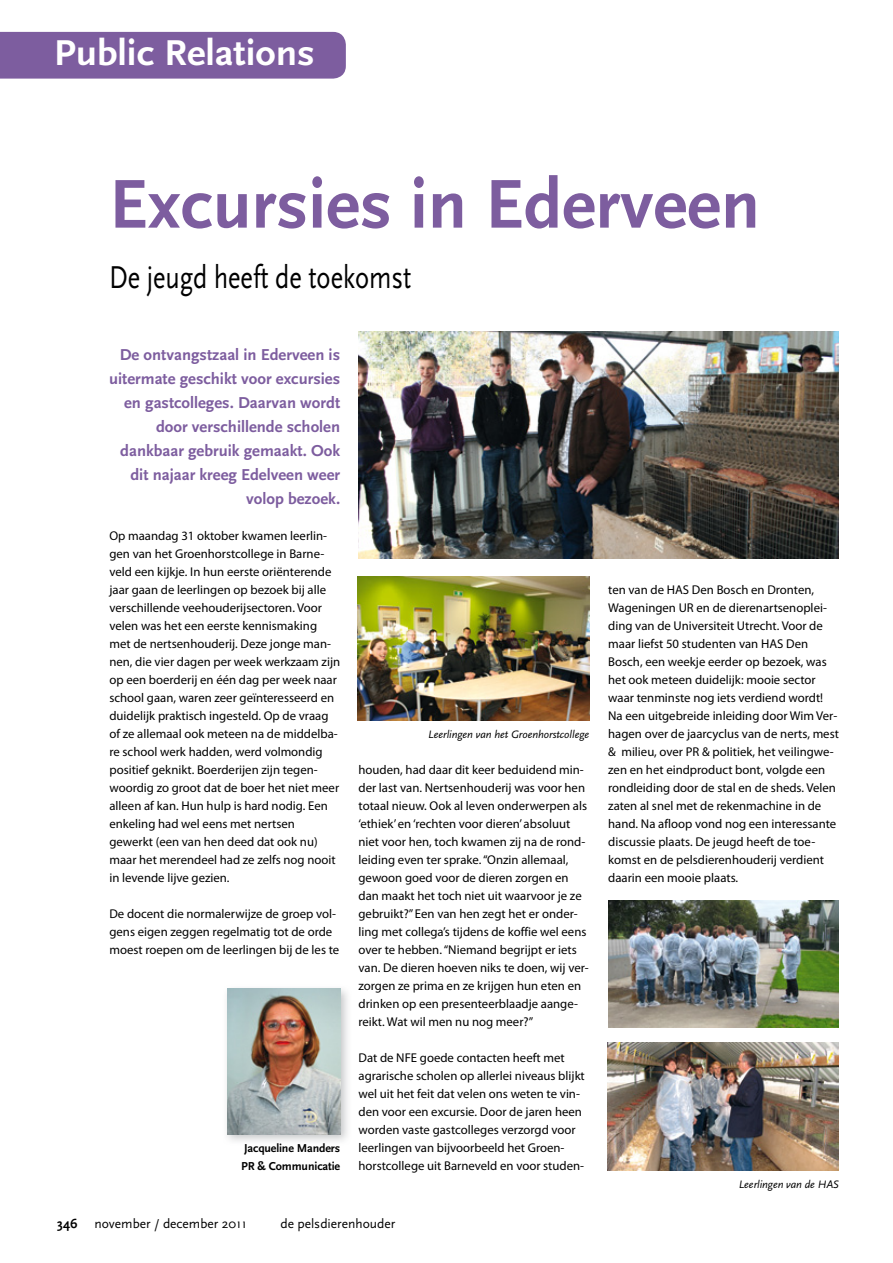
<style>
.page{position:relative;width:893px;height:1263px;background:#fff}
.page>*{position:absolute;margin:0;border:0;box-sizing:border-box;transform-origin:0 0}
.t1{font:700 72px "Scala Sans";color:#7d5d9f}
.t2{font:700 37.5px "Scala Sans";color:#fff;scale:1.05 1}
.t3{font:33px "Scala Sans";color:#000;scale:.8 1}
.t4{font:700 16.5px/24px "Scala Sans";color:#7d5d9f;text-align:right}
.t5{font:13.5px "Scala Sans";color:#000}
.t6{font:700 13.5px "Scala Sans";color:#000}
.t7{font:12.75px/18px "Myriad Pro";color:#000}
.t8{font:700 12px/18px "Scala Sans";letter-spacing:-.01em;color:#000}
.t9{font:11.25px "Scala Sans Ita";letter-spacing:-.005em;color:#000}
</style>
<div class="page">
<div style="left:0;top:32px;width:346px;height:47px;background:#7d5d9f"></div>
<img style="left:226px;top:988px;width:122px;height:153px">
<img style="left:227px;top:989px;width:113px;height:145px">
<img style="left:358px;top:332px;width:481px;height:226px">
<img style="left:358px;top:576px;width:231px;height:144px">
<img style="left:608px;top:1043px;width:231px;height:127px">
<img style="left:608px;top:900px;width:231px;height:127px">
<h2 class="t2" style="left:54px;top:33px;width:250px">Public Relations</h2>
<h1 class="t1" style="left:109px;top:165px;width:653px">Excursies in Ederveen</h1>
<h3 class="t3" style="left:109px;top:259px;width:380px">De jeugd heeft de toekomst</h3>
<p class="t4" style="left:109px;top:343px;width:233px">De ontvangstzaal in Ederveen is uitermate geschikt voor excursies en gastcolleges. Daarvan wordt door verschillende scholen dankbaar gebruik gemaakt. Ook dit najaar kreeg Edelveen weer volop bezoek.</p>
<p class="t7" style="left:109px;top:527px;width:232px">Op maandag 31 oktober kwamen leerlin&shy;gen van het Groenhorstcollege in Barne&shy;veld een kijkje. In hun eerste oriënterende jaar gaan de leerlingen op bezoek bij alle verschillende veehouderijsectoren. Voor velen was het een eerste kennismaking met de nertsenhouderij. Deze jonge man&shy;nen, die vier dagen per week werkzaam zijn op een boerderij en één dag per week naar school gaan, waren zeer geïnteresseerd en duidelijk praktisch ingesteld. Op de vraag of ze allemaal ook meteen na de middelba&shy;re school werk hadden, werd volmondig positief geknikt. Boerderijen zijn tegen&shy;woordig zo groot dat de boer het niet meer alleen af kan. Hun hulp is hard nodig. Een enkeling had wel eens met nertsen gewerkt (een van hen deed dat ook nu) maar het merendeel had ze zelfs nog nooit in levende lijve gezien.</p>
<p class="t7" style="left:109px;top:905px;width:231px">De docent die normalerwijze de groep vol&shy;gens eigen zeggen regelmatig tot de orde moest roepen om de leerlingen bij de les te</p>
<p class="t8" style="left:241px;top:1139px;width:100px">Jacqueline Manders<br>PR &amp; Communicatie</p>
<p class="t9" style="left:428px;top:728px;width:162px">Leerlingen van het Groenhorstcollege</p>
<p class="t7" style="left:358px;top:761px;width:232px">houden, had daar dit keer beduidend min&shy;der last van. Nertsenhouderij was voor hen totaal nieuw. Ook al leven onderwerpen als ‘ethiek’ en ‘rechten voor dieren’ absoluut niet voor hen, toch kwamen zij na de rond&shy;leiding even ter sprake. “Onzin allemaal, gewoon goed voor de dieren zorgen en dan maakt het toch niet uit waarvoor je ze gebruikt?” Een van hen zegt het er onder&shy;ling met collega’s tijdens de koffie wel eens over te hebben. “Niemand begrijpt er iets van. De dieren hoeven niks te doen, wij ver&shy;zorgen ze prima en ze krijgen hun eten en drinken op een presenteerblaadje aange&shy;reikt. Wat wil men nu nog meer?”</p>
<p class="t7" style="left:358px;top:1049px;width:228px">Dat de NFE goede contacten heeft met agrarische scholen op allerlei niveaus blijkt wel uit het feit dat velen ons weten te vin&shy;den voor een excursie. Door de jaren heen worden vaste gastcolleges verzorgd voor leerlingen van bijvoorbeeld het Groen&shy;horstcollege uit Barneveld en voor studen-</p>
<p class="t6" style="left:57px;top:1216px;width:22px">346</p>
<p class="t5" style="left:94px;top:1216px;width:154px">november / december 2011</p>
<p class="t5" style="left:280px;top:1216px;width:116px">de pelsdierenhouder</p>
<p class="t7" style="left:608px;top:581px;width:232px">ten van de HAS Den Bosch en Dronten, Wageningen UR en de dierenartsenoplei&shy;ding van de Universiteit Utrecht. Voor de maar liefst 50 studenten van HAS Den Bosch, een weekje eerder op bezoek, was het ook meteen duidelijk: mooie sector waar tenminste nog iets verdiend wordt!<br>Na een uitgebreide inleiding door Wim Ver&shy;hagen over de jaarcyclus van de nerts, mest &amp; milieu, over PR &amp; politiek, het veilingwe&shy;zen en het eindproduct bont, volgde een rondleiding door de stal en de sheds. Velen zaten al snel met de rekenmachine in de hand. Na afloop vond nog een interessante discussie plaats. De jeugd heeft de toe&shy;komst en de pelsdierenhouderij verdient daarin een mooie plaats.</p>
<p class="t9" style="left:739px;top:1178px;width:102px">Leerlingen van de HAS</p>
</div>
